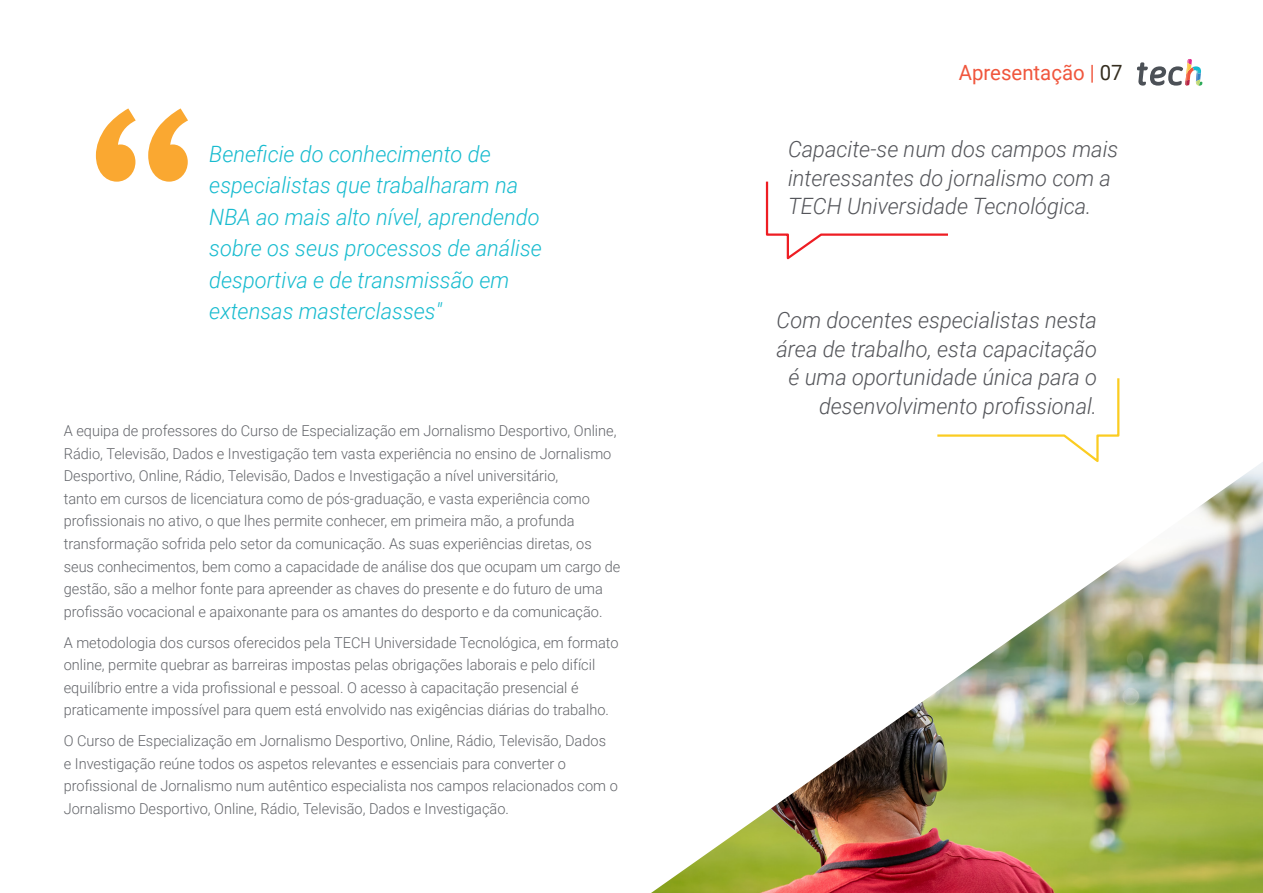
<style>
.page{position:relative;width:1263px;height:893px;background:#fff}
.page>*{position:absolute;margin:0;border:0;box-sizing:border-box;transform-origin:0 0}
.Destacados{font:italic 300 22.5px/28.5px "Roboto";color:#54555a;text-align:right}
.Destacados-2{font:italic 300 22.5px/31.5px "Roboto";color:#17bbcf}
.Sección___Pag{font:21px "Roboto";color:#f0563d}
.Texto_Simple{font:300 15px/22.5px "Roboto";color:#63656a}
.s1{color:#342d1f}
</style>
<div class="page">
<img style="left:651px;top:462px;width:612px;height:431px">
<svg style="left:96px;top:108px;width:92px;height:74px"></svg>
<svg style="left:935px;top:378px;width:185px;height:88px"></svg>
<svg style="left:765px;top:181px;width:183px;height:79px"></svg>
<svg style="left:1137px;top:59px;width:65px;height:27px"></svg>
<p class="Destacados-2" style="left:209px;top:137px;width:334px">Beneficie do conhecimento de especialistas que trabalharam na<br>NBA ao mais alto nível, aprendendo sobre os seus processos de análise desportiva e de transmissão em extensas masterclasses"</p>
<p class="Texto_Simple" style="left:64px;top:419px;width:558px">A equipa de professores do Curso de Especialização em Jornalismo Desportivo, Online, Rádio, Televisão, Dados e Investigação tem vasta experiência no ensino de Jornalismo Desportivo, Online, Rádio, Televisão, Dados e Investigação a nível universitário,<br>tanto em cursos de licenciatura como de pós-graduação, e vasta experiência como profissionais no ativo, o que lhes permite conhecer, em primeira mão, a profunda transformação sofrida pelo setor da comunicação. As suas experiências diretas, os seus conhecimentos, bem como a capacidade de análise dos que ocupam um cargo de gestão, são a melhor fonte para apreender as chaves do presente e do futuro de uma profissão vocacional e apaixonante para os amantes do desporto e da comunicação.</p>
<p class="Texto_Simple" style="left:64px;top:630px;width:556px">A metodologia dos cursos oferecidos pela TECH Universidade Tecnológica, em formato online, permite quebrar as barreiras impostas pelas obrigações laborais e pelo difícil equilíbrio entre a vida profissional e pessoal. O acesso à capacitação presencial é praticamente impossível para quem está envolvido nas exigências diárias do trabalho.</p>
<p class="Texto_Simple" style="left:64px;top:729px;width:556px">O Curso de Especialização em Jornalismo Desportivo, Online, Rádio, Televisão, Dados<br>e Investigação reúne todos os aspetos relevantes e essenciais para converter o profissional de Jornalismo num autêntico especialista nos campos relacionados com o Jornalismo Desportivo, Online, Rádio, Televisão, Dados e Investigação.</p>
<p class="Sección___Pag" style="left:959px;top:57px;width:165px">Apresentação | <span class="s1">07</span></p>
<p class="Destacados" style="left:788px;top:134px;width:332px;text-align:left">Capacite-se num dos campos mais interessantes do jornalismo com a<br>TECH Universidade Tecnológica.</p>
<p class="Destacados" style="left:776px;top:305px;width:322px">Com docentes especialistas nesta área de trabalho, esta capacitação é uma oportunidade única para o desenvolvimento profissional.</p>
</div>
